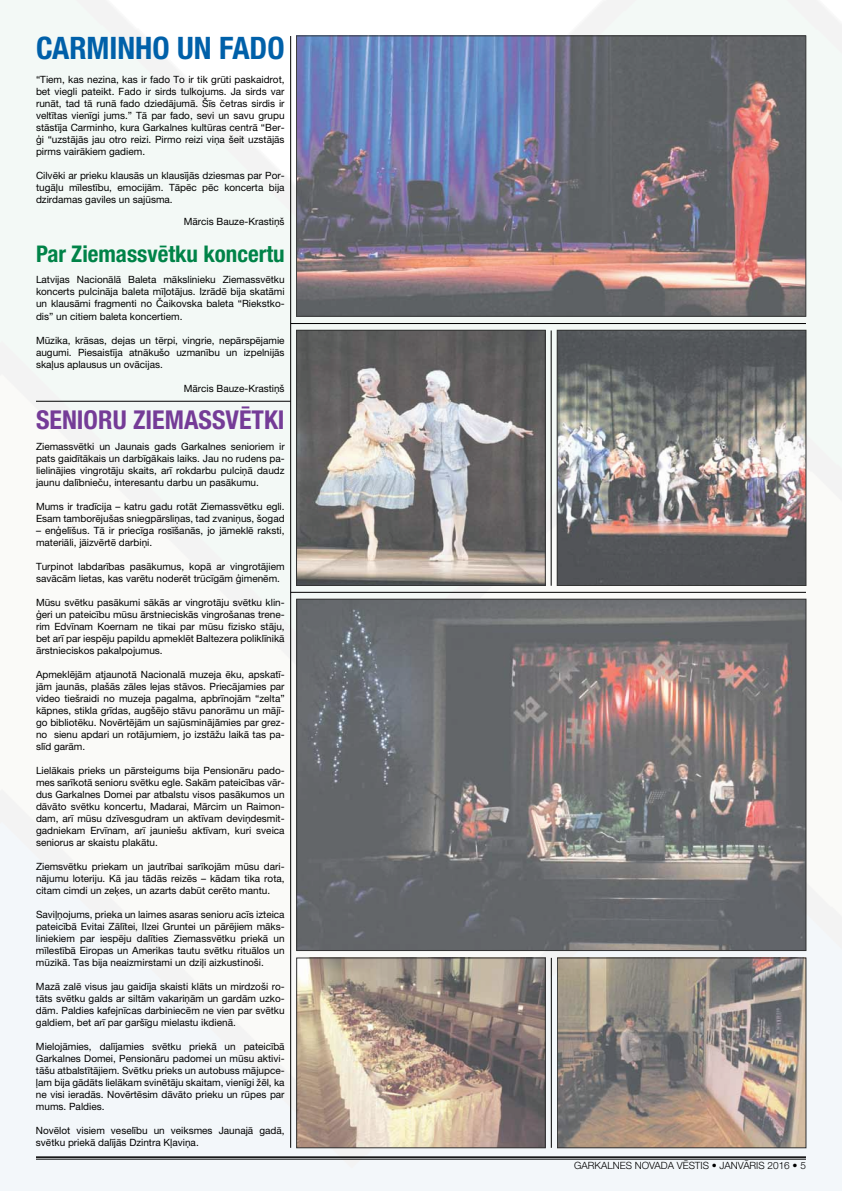
<style>
.page{position:relative;width:842px;height:1191px;background:#fff}
.page>*{position:absolute;margin:0;border:0;box-sizing:border-box;transform-origin:0 0}
.t1{font:700 condensed 31px "Helvetica Neue LT Pro";color:#0060a9}
.t2{font:700 condensed 26px "Helvetica Neue LT Pro";color:#753c97}
.t3{font:700 condensed 23px "Helvetica Neue LT Pro";color:#008348}
.t4{font:10px/12px "Helvetica Neue LT Pro";color:#000;text-align:justify}
.t5{font:300 10px "Helvetica Neue LT Pro";color:#000}
</style>
<div class="page">
<img style="left:0;top:0;width:842px;height:1190px">
<hr style="left:36px;top:1156px;width:770px;height:1px;background:#000">
<hr style="left:36px;top:1158px;width:770px;height:1px;background:#000">
<hr style="left:36px;top:401px;width:255px;height:1px;background:#000">
<img style="left:299px;top:601px;width:505px;height:347px">
<img style="left:299px;top:960px;width:244px;height:186px">
<img style="left:559px;top:960px;width:245px;height:186px">
<hr style="left:291px;top:592px;width:515px;height:1px;background:#000">
<hr style="left:290px;top:36px;width:1px;height:1111px;background:#000">
<img style="left:298px;top:38px;width:506px;height:276px">
<img style="left:559px;top:332px;width:245px;height:252px">
<div style="left:557px;top:330px;width:249px;height:256px;border:1px solid #000"></div>
<img style="left:298px;top:332px;width:245px;height:252px">
<div style="left:296px;top:330px;width:249px;height:256px;border:1px solid #000"></div>
<hr style="left:291px;top:323px;width:515px;height:1px;background:#000">
<hr style="left:551px;top:330px;width:1px;height:256px;background:#000">
<hr style="left:551px;top:958px;width:1px;height:189px;background:#000">
<h1 class="t1" style="left:36px;top:29px;width:250px">CARMINHO UN FADO</h1>
<p class="t4" style="left:36px;top:73px;width:250px">“Tiem, kas nezina, kas ir fado To ir tik grūti paskaidrot, bet viegli pateikt. Fado ir sirds tulkojums. Ja sirds var runāt, tad tā runā fado dziedājumā. Šīs četras sirdis ir veltītas vienīgi jums.” Tā par fado, sevi un savu grupu stāstīja Carminho, kura Garkalnes kultūras centrā “Ber&shy;ģi “uzstājās jau otro reizi. Pirmo reizi viņa šeit uzstājās pirms vairākiem gadiem.</p>
<p class="t4" style="left:36px;top:169px;width:250px">Cilvēki ar prieku klausās un klausījās dziesmas par Por&shy;tugāļu mīlestību, emocijām. Tāpēc pēc koncerta bija dzirdamas gaviles un sajūsma.</p>
<p class="t4" style="left:184px;top:215px;width:102px">Mārcis Bauze-Krastiņš</p>
<h3 class="t3" style="left:36px;top:240px;width:250px">PAR ZIEMASSVĒTKU KONCERTU</h3>
<p class="t4" style="left:36px;top:274px;width:250px">Latvijas Nacionālā Baleta mākslinieku Ziemassvētku koncerts pulcināja baleta mīļotājus. Izrādē bija skatāmi un klausāmi fragmenti no Čaikovska baleta “Riekstko&shy;dis” un citiem baleta koncertiem.</p>
<p class="t4" style="left:36px;top:334px;width:250px">Mūzika, krāsas, dejas un tērpi, vingrie, nepārspējamie augumi. Piesaistīja atnākušo uzmanību un izpelnijās skaļus aplausus un ovācijas.</p>
<p class="t4" style="left:184px;top:382px;width:102px">Mārcis Bauze-Krastiņš</p>
<h2 class="t2" style="left:36px;top:404px;width:250px">SENIORU ZIEMASSVĒTKI</h2>
<p class="t4" style="left:36px;top:440px;width:250px">Ziemassvētki un Jaunais gads Garkalnes senioriem ir pats gaidītākais un darbīgākais laiks. Jau no rudens pa&shy;lielinājies vingrotāju skaits, arī rokdarbu pulciņā daudz jaunu dalībnieču, interesantu darbu un pasākumu.</p>
<p class="t4" style="left:36px;top:500px;width:250px">Mums ir tradīcija – katru gadu rotāt Ziemassvētku egli.<br>Esam tamborējušas sniegpārsliņas, tad zvaniņus, šogad</p>
<p class="t4" style="left:36px;top:524px;width:250px">– enģelīšus. Tā ir priecīga rosīšanās, jo jāmeklē raksti, materiāli, jāizvērtē darbiņi.</p>
<p class="t4" style="left:36px;top:560px;width:250px">Turpinot labdarības pasākumus, kopā ar vingrotājiem savācām lietas, kas varētu noderēt trūcīgām ģimenēm.</p>
<p class="t4" style="left:36px;top:596px;width:250px">Mūsu svētku pasākumi sākās ar vingrotāju svētku klin&shy;ģeri un pateicību mūsu ārstnieciskās vingrošanas trene&shy;rim Edvīnam Koernam ne tikai par mūsu fizisko stāju, bet arī par iespēju papildu apmeklēt Baltezera poliklīnikā ārstnieciskos pakalpojumus.</p>
<p class="t4" style="left:36px;top:668px;width:250px">Apmeklējām atjaunotā Nacionalā muzeja ēku, apskatī&shy;jām jaunās, plašās zāles lejas stāvos. Priecājamies par video tiešraidi no muzeja pagalma, apbrīnojām “zelta” kāpnes, stikla grīdas, augšējo stāvu panorāmu un mājī&shy;go bibliotēku. Novērtējām un sajūsminājāmies par grez&shy;no sienu apdari un rotājumiem, jo izstāžu laikā tas pa&shy;slīd garām.</p>
<p class="t4" style="left:36px;top:764px;width:250px">Lielākais prieks un pārsteigums bija Pensionāru pado&shy;mes sarīkotā senioru svētku egle. Sakām pateicības vār&shy;dus Garkalnes Domei par atbalstu visos pasākumos un dāvāto svētku koncertu, Madarai, Mārcim un Raimon&shy;dam, arī mūsu dzīvesgudram un aktīvam deviņdesmit&shy;gadniekam Ervīnam, arī jauniešu aktīvam, kuri sveica seniorus ar skaistu plakātu.</p>
<p class="t4" style="left:36px;top:860px;width:250px">Ziemsvētku priekam un jautrībai sarīkojām mūsu dari&shy;nājumu loteriju. Kā jau tādās reizēs – kādam tika rota, citam cimdi un zeķes, un azarts dabūt cerēto mantu.</p>
<p class="t4" style="left:36px;top:908px;width:250px">Saviļņojums, prieka un laimes asaras senioru acīs izteica pateicībā Evitai Zālītei, I lzei Gruntei un pārējiem māks&shy;liniekiem par iespēju dalīties Ziemassvētku priekā un mīlestībā Eiropas un Amerikas tautu svētku rituālos un mūzikā. Tas bija neaizmirstami un dziļi aizkustinoši.</p>
<p class="t4" style="left:36px;top:980px;width:250px">Mazā zalē visus jau gaidīja skaisti klāts un mirdzoši ro&shy;tāts svētku galds ar siltām vakariņām un gardām uzko&shy;dām. Paldies kafejnīcas darbiniecēm ne vien par svētku galdiem, bet arī par garšīgu mielastu ikdienā.</p>
<p class="t4" style="left:36px;top:1040px;width:250px">Mielojāmies, dalījamies svētku priekā un pateicībā Garkalnes Domei, Pensionāru padomei un mūsu aktivi&shy;tāšu atbalstītājiem. Svētku prieks un autobuss mājupce&shy;ļam bija gādāts lielākam svinētāju skaitam, vienīgi žēl, ka ne visi ieradās. Novērtēsim dāvāto prieku un rūpes par mums. Paldies.</p>
<p class="t4" style="left:36px;top:1124px;width:250px">Novēlot visiem veselību un veiksmes Jaunajā gadā, svētku priekā dalījās Dzintra Kļaviņa.</p>
<p class="t5" style="left:574px;top:1159px;width:233px">GARKALNES NOVADA VĒSTIS • JANVĀRIS 2016 • 5</p>
</div>
